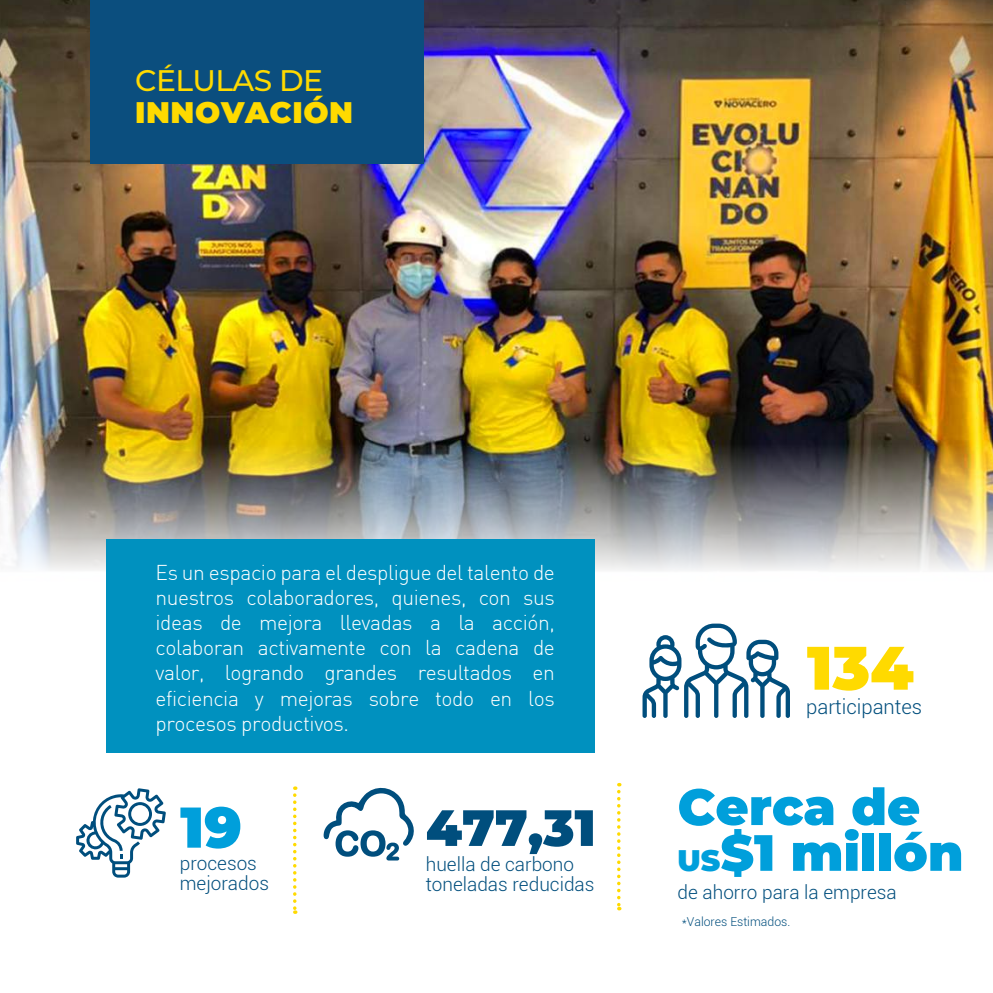
<style>
.page{position:relative;width:993px;height:993px;background:#fff}
.page>*{position:absolute;margin:0;border:0;box-sizing:border-box;transform-origin:0 0}
.t1{font:900 61.25px "Montserrat";color:#ffda00}
.t2{font:900 57.23px "Montserrat";color:#009fdb}
.t3{font:900 50.93px "Montserrat";color:#009fdb}
.t4{font:900 50.93px "Montserrat";color:#004e7d}
.t5{font:900 29.75px "Montserrat";letter-spacing:.02em;color:#ffda00}
.t6{font:500 29.75px "Montserrat";letter-spacing:-.02em;color:#ffda00}
.t7{font:300 21px/25.2px "DIN";letter-spacing:-.02em;color:#fff;text-align:justify}
.t8{font:300 20.3px "Roboto";color:#004e7d}
.t9{font:300 18.9px/19.2px "Roboto";color:#004e7d}
.t10{font:300 12.25px "Roboto";color:#004e7d}
.s1{font-size:29.75px}
</style>
<div class="page">
<img style="left:0;top:0;width:992px;height:914px">
<div style="left:91px;top:0;width:333px;height:163px;background:#0b4e7e"></div>
<svg style="left:322px;top:782px;width:97px;height:132px"></svg>
<svg style="left:642px;top:623px;width:147px;height:94px"></svg>
<svg style="left:617px;top:782px;width:3px;height:128px"></svg>
<svg style="left:76px;top:788px;width:90px;height:89px"></svg>
<div style="left:106px;top:538px;width:488px;height:214px;background:#0091bf"></div>
<svg style="left:293px;top:786px;width:3px;height:127px"></svg>
<h3 class="t6" style="left:135px;top:60px;width:189px">CÉLULAS DE</h3>
<h3 class="t5" style="left:135px;top:90px;width:219px">INNOVACIÓN</h3>
<p class="t7" style="left:155px;top:559px;width:401px">Es un espacio para el despligue del talento de nuestros colaboradores, quienes, con sus ideas de mejora llevadas a la acción, colaboran activamente con la cadena de valor, logrando grandes resultados en eficiencia y mejoras sobre todo en los procesos productivos.</p>
<h2 class="t2" style="left:180px;top:784px;width:63px">19</h2>
<p class="t9" style="left:180px;top:853px;width:91px">procesos mejorados</p>
<h3 class="t4" style="left:425px;top:789px;width:171px">477,31</h3>
<p class="t9" style="left:425px;top:854px;width:150px">huella de carbono</p>
<p class="t9" style="left:425px;top:873px;width:170px">toneladas reducidas</p>
<h1 class="t1" style="left:806px;top:621px;width:108px">134</h1>
<p class="t8" style="left:805px;top:692px;width:118px">participantes</p>
<h3 class="t3" style="left:677px;top:768px;width:244px">Cerca de</h3>
<h3 class="t3" style="left:677px;top:814px;width:287px"><span class="s1">US</span>$1 millón</h3>
<p class="t9" style="left:677px;top:881px;width:220px">de ahorro para la empresa</p>
<p class="t10" style="left:681px;top:912px;width:110px">*Valores Estimados.</p>
</div>
